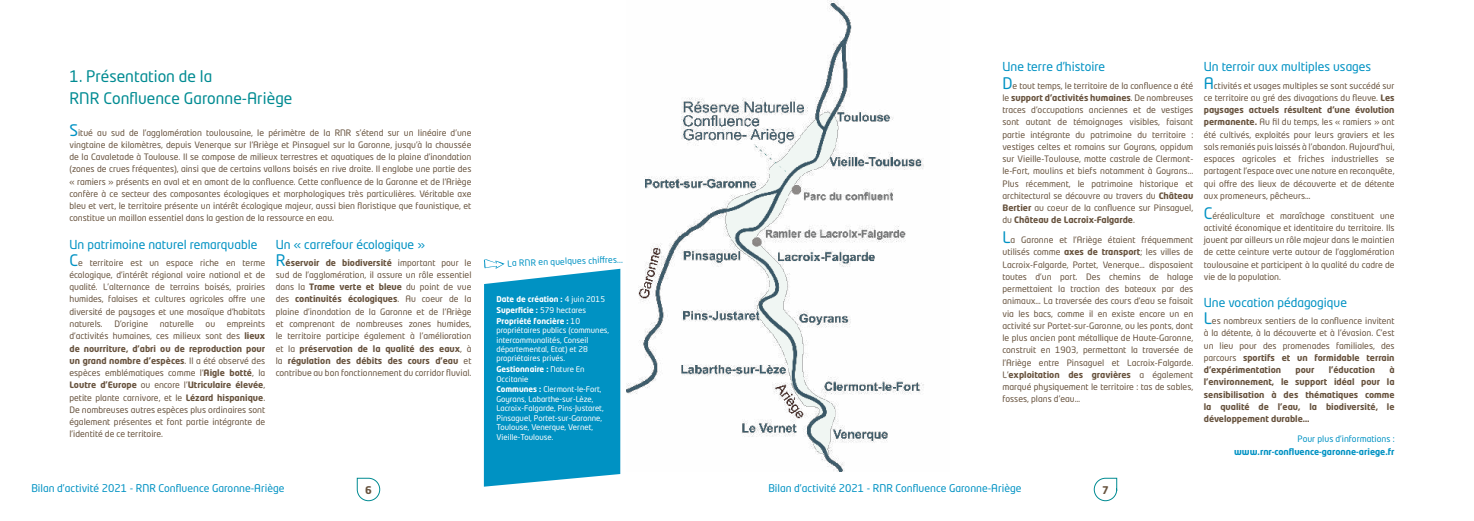
<style>
.page{position:relative;width:1474px;height:521px;background:#fff}
.page>*{position:absolute;margin:0;border:0;box-sizing:border-box;transform-origin:0 0}
.t1{font:15.75px/22.1px "Neo Tech Std";color:#008b92}
.t2{font:12.25px "Neo Tech Std";color:#0092c3}
.t3{font:10.5px "Neo Tech Std";color:#0092c3}
.t4{font:700 10.5px "Neo Tech Std";color:#67523d}
.t5{font:8.75px/12.2px "Neo Tech Std";color:#67523d;text-align:justify}
.t6{font:700 8.75px/12.2px "Neo Tech Std";color:#67523d;text-align:justify}
.t7{font:8.75px "Neo Tech Std";color:#0092c3}
.t8{font:700 8.75px "Neo Tech Std";color:#0092c3}
.t9{font:7.88px/9.5px "Neo Tech Std";color:#fff}
.t10{font:700 7.88px/10.7px "Neo Tech Std";color:#fff}
.s1{font-size:15.75px;color:#0092c3}
.s2{font-weight:700}
.s3{font-weight:400}
</style>
<div class="page">
<svg style="left:1093px;top:477px;width:24px;height:24px"></svg>
<svg style="left:356px;top:477px;width:24px;height:24px"></svg>
<svg style="left:484px;top:259px;width:136px;height:228px;background:#1a9dc9"></svg>
<img style="left:627px;top:0;width:297px;height:472px">
<h1 class="t1" style="left:69px;top:64px;width:224px">1. Présentation de la<br>RNR Confluence Garonne-Ariège</h1>
<p class="t5" style="left:69px;top:126px;width:403px"><span class="s1">S</span>itué au sud de l’agglomération toulousaine, le périmètre de la RNR s’étend sur un linéaire d’une vingtaine de kilomètres, depuis Venerque sur l’Ariège et Pinsaguel sur la Garonne, jusqu’à la chaussée de la Cavaletade à Toulouse. Il se compose de milieux terrestres et aquatiques de la plaine d’inondation (zones de crues fréquentes), ainsi que de certains vallons boisés en rive droite. Il englobe une partie des « ramiers » présents en aval et en amont de la confluence. Cette confluence de la Garonne et de l’Ariège confère à ce secteur des composantes écologiques et morphologiques très particulières. Véritable axe bleu et vert, le territoire présente un intérêt écologique majeur, aussi bien floristique que faunistique, et constitue un maillon essentiel dans la gestion de la ressource en eau.</p>
<h2 class="t2" style="left:69px;top:236px;width:189px">Un patrimoine naturel remarquable</h2>
<p class="t5" style="left:69px;top:256px;width:197px"><span class="s1">C</span>e territoire est un espace riche en terme écologique, d’intérêt régional voire national et de qualité. L’alternance de terrains boisés, prairies humides, falaises et cultures agricoles offre une diversité de paysages et une mosaïque d’habitats naturels.</p>
<h2 class="t2" style="left:276px;top:236px;width:151px">Un « carrefour écologique »</h2>
<p class="t5" style="left:276px;top:256px;width:197px"><span class="s1">R</span><span class="s2">éservoir de biodiversité</span> important pour le sud de l’agglomération, il assure un rôle essentiel dans la <span class="s2">Trame verte et bleue</span> du point de vue des <span class="s2">continuités écologiques</span>. Au coeur de la plaine d’inondation de la Garonne et de l’Ariège et comprenant de nombreuses zones humides, le territoire participe également à l’amélioration et la <span class="s2">préservation de la qualité des eaux</span>, à la <span class="s2">régulation des débits des cours d’eau</span> et contribue au bon fonctionnement du corridor fluvial.</p>
<p class="t7" style="left:507px;top:258px;width:117px;rotate:-2deg">La RNR en quelques chiff res...</p>
<p class="t10" style="left:496px;top:294px;width:110px">Date de création : <span class="s3">4 juin 2015<br></span>Superficie : <span class="s3">579 hectares<br></span>Propriété foncière : <span class="s3">10</span></p>
<p class="t9" style="left:496px;top:325px;width:114px">propriétaires publics (communes, intercommunalités, Conseil départemental, Etat) et 28 propriétaires privés.</p>
<p class="t9" style="left:496px;top:364px;width:90px"><span class="s2">Gestionnaire :</span> Nature En<br>Occitanie</p>
<p class="t9" style="left:496px;top:384px;width:109px"><span class="s2">Communes :</span> Clermont-le-Fort,<br>Goyrans, Labarthe-sur-Lèze,<br>Lacroix-Falgarde, Pins-Justaret,<br>Pinsaguel, Portet-sur-Garonne,<br>Toulouse, Venerque, Vernet,<br>Vieille-Toulouse.</p>
<p class="t5" style="left:69px;top:317px;width:197px;text-indent:157px">empreints d’activités humaines, ces milieux sont des <span class="s2">lieux de nourriture, d’abri ou de reproduction pour un grand nombre d’espèces</span>. Il a été observé des espèces emblématiques comme l’<span class="s2">Aigle botté</span>, la <span class="s2">Loutre d’Europe</span> ou encore l’<span class="s2">Utriculaire élevée</span>, petite plante carnivore, et le <span class="s2">Lézard hispanique</span>.<br>De nombreuses autres espèces plus ordinaires sont également présentes et font partie intégrante de l’identité de ce territoire.</p>
<p class="t5" style="left:114px;top:317px;width:35px">D’origine</p>
<p class="t5" style="left:160px;top:317px;width:36px">naturelle</p>
<p class="t5" style="left:206px;top:317px;width:11px">ou</p>
<h2 class="t2" style="left:1002px;top:59px;width:104px">Une terre d’histoire</h2>
<p class="t5" style="left:1002px;top:79px;width:192px"><span class="s1">D</span>e tout temps, le territoire de la confluence a été le <span class="s2">support d’activités humaines</span>. De nombreuses traces d’occupations anciennes et de vestiges sont autant de témoignages visibles, faisant partie intégrante du patrimoine du territoire : vestiges celtes et romains sur Goyrans, oppidum sur Vieille-Toulouse, motte castrale de Clermont&shy;le-Fort, moulins et biefs notamment à Goyrans...<br>Plus récemment, le patrimoine historique et architectural se découvre au travers du <span class="s2">Château Bertier</span> au coeur de la confluence sur Pinsaguel, du <span class="s2">Château de Lacroix-Falgarde</span>.</p>
<p class="t5" style="left:1002px;top:234px;width:192px"><span class="s1">L</span>a Garonne et l’Ariège étaient fréquemment utilisés comme <span class="s2">axes de transport</span>; les villes de Lacroix-Falgarde, Portet, Venerque… disposaient toutes d’un port. Des chemins de halage permettaient la traction des bateaux par des animaux… La traversée des cours d’eau se faisait via les bacs, comme il en existe encore un en activité sur Portet-sur-Garonne, ou les ponts, dont le plus ancien pont métallique de Haute-Garonne, construit en 1903, permettant la traversée de l’Ariège entre Pinsaguel et Lacroix-Falgarde.<br>L’<span class="s2">exploitation des gravières</span> a également marqué physiquement le territoire : tas de sables, fosses, plans d’eau…</p>
<h2 class="t2" style="left:1203px;top:59px;width:169px">Un terroir aux multiples usages</h2>
<p class="t5" style="left:1203px;top:79px;width:192px"><span class="s1">A</span>ctivités et usages multiples se sont succédé sur ce territoire au gré des divagations du fleuve. <span class="s2">Les paysages actuels résultent d’une évolution permanente.</span> Au fil du temps, les « ramiers » ont été cultivés, exploités pour leurs graviers et les sols remaniés puis laissés à l’abandon. Aujourd’hui, espaces agricoles et friches industrielles se partagent l’espace avec une nature en reconquête, qui offre des lieux de découverte et de détente aux promeneurs, pêcheurs…</p>
<p class="t5" style="left:1203px;top:209px;width:192px"><span class="s1">C</span>éréaliculture et maraîchage constituent une activité économique et identitaire du territoire. Ils jouent par ailleurs un rôle majeur dans le maintien de cette ceinture verte autour de l’agglomération toulousaine et participent à la qualité du cadre de vie de la population.</p>
<h2 class="t2" style="left:1203px;top:295px;width:145px">Une vocation pédagogique</h2>
<p class="t5" style="left:1203px;top:315px;width:192px"><span class="s1">L</span>es nombreux sentiers de la confluence invitent à la détente, à la découverte et à l’évasion. C’est un lieu pour des promenades familiales, des parcours <span class="s2">sportifs et un formidable terrain d’expérimentation</span></p>
<p class="t6" style="left:1203px;top:363px;width:192px;text-indent:185px">à l’environnement, le support idéal pour la sensibilisation à des thématiques comme la qualité de l’eau, la biodiversité, le développement durable…</p>
<p class="t7" style="left:1297px;top:434px;width:98px">Pour plus d’informations :</p>
<p class="t8" style="left:1234px;top:446px;width:162px">www.rnr-confluence-garonne-ariege.fr</p>
<p class="t6" style="left:1295px;top:363px;width:20px">pour</p>
<p class="t6" style="left:1328px;top:363px;width:48px">l’éducation</p>
<p class="t3" style="left:32px;top:482px;width:254px">Bilan d’activité 2021 - RNR Confluence Garonne-Ariège</p>
<p class="t4" style="left:365px;top:483px;width:8px">6</p>
<p class="t3" style="left:768px;top:482px;width:254px">Bilan d’activité 2021 - RNR Confluence Garonne-Ariège</p>
<p class="t4" style="left:1102px;top:483px;width:8px">7</p>
</div>
